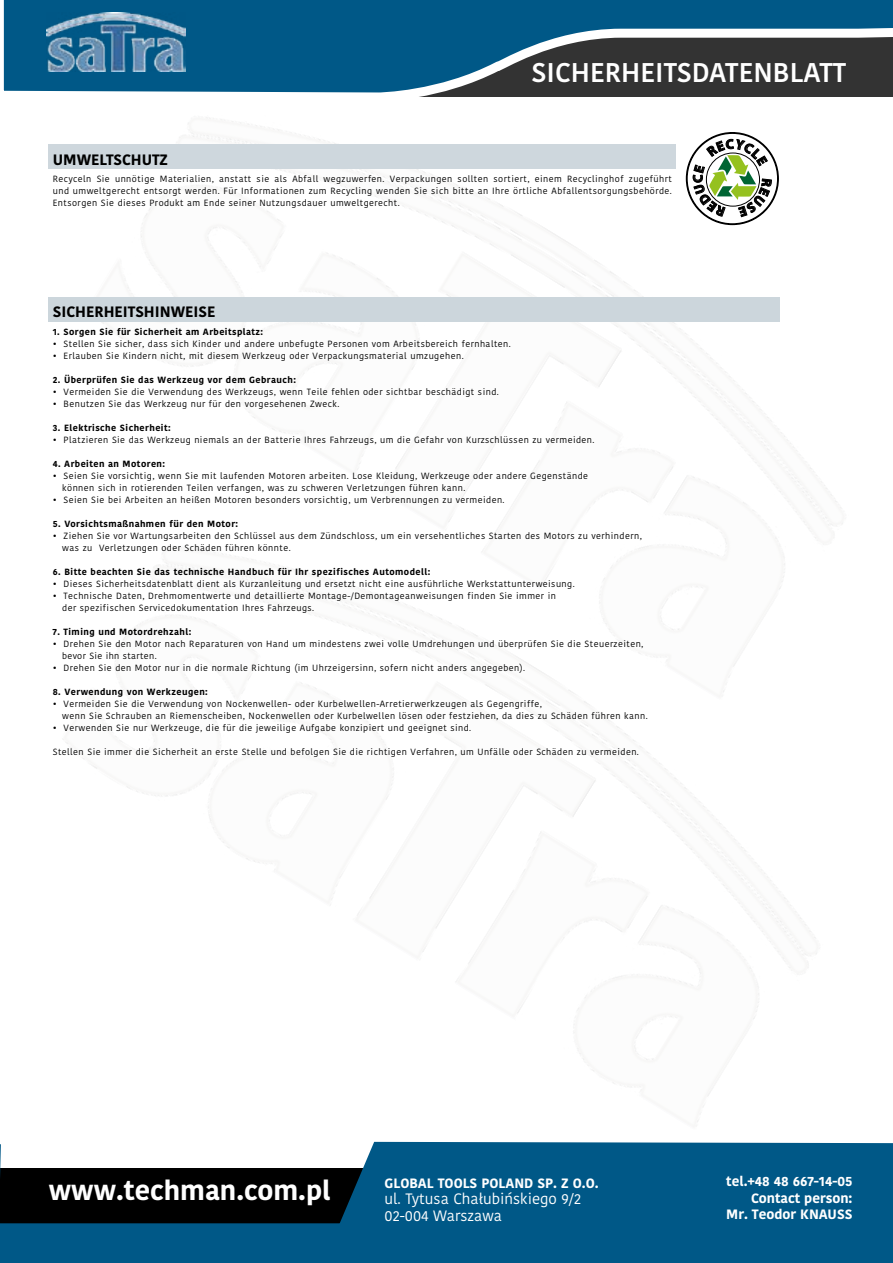
<style>
.page{position:relative;width:893px;height:1263px;background:#fff}
.page>*{position:absolute;margin:0;border:0;box-sizing:border-box;transform-origin:0 0}
.t1{font:600 27px "Kohinoor Bangla";color:#fff}
.t2{font:700 27px "Kohinoor Telugu";color:#fff}
.t3{font:15px/16.5px "Kohinoor Telugu";color:#fff}
.t4{font:700 15px "Kohinoor Telugu";color:#000}
.t5{font:700 13.5px/16.5px "Kohinoor Telugu";color:#fff;text-align:right}
.t6{font:9px/12px "Kohinoor Telugu";letter-spacing:.05em;color:#000}
.t7{font:700 9px "Kohinoor Telugu";letter-spacing:.05em;color:#000}
</style>
<div class="page">
<svg style="left:0;top:1144px;width:893px;height:119px;background:#01496f"></svg>
<div style="left:12px;top:0;width:881px;height:91px;background:#005887"></div>
<img style="left:14px;top:761px;width:879px;height:430px">
<img style="left:40px;top:9px;width:853px;height:752px">
<img style="left:3px;top:0;width:9px;height:91px">
<div style="left:528px;top:61px;width:254px;height:30px;background:#333"></div>
<div style="left:49px;top:144px;width:627px;height:25px;background:#ced7dd"></div>
<div style="left:49px;top:297px;width:731px;height:25px;background:#ccd6dc"></div>
<svg style="left:685px;top:132px;width:94px;height:93px"></svg>
<h1 class="t1" style="left:531px;top:50px;width:316px">SICHERHEITSDATENBLATT</h1>
<h1 class="t1" style="left:545px;top:53px;width:232px">AFETY DA A SHEET</h1>
<h2 class="t4" style="left:53px;top:151px;width:117px">UMWELTSCHUTZ</h2>
<p class="t6" style="left:53px;top:173px;width:621px;text-align:justify">Recyceln Sie unnötige Materialien, anstatt sie als Abfall wegzuwerfen. Verpackungen sollten sortiert, einem Recyclinghof zugeführt und umweltgerecht entsorgt werden. Für Informationen zum Recycling wenden Sie sich bitte an Ihre örtliche Abfallentsorgungsbehörde.<br>Entsorgen Sie dieses Produkt am Ende seiner Nutzungsdauer umweltgerecht.</p>
<h2 class="t4" style="left:53px;top:303px;width:164px">SICHERHEITSHINWEISE</h2>
<p class="t7" style="left:53px;top:327px;width:212px">1. Sorgen Sie für Sicherheit am Arbeitsplatz:</p>
<p class="t6" style="left:53px;top:338px;width:460px">• Stellen Sie sicher, dass sich Kinder und andere unbefugte Personen vom Arbeitsbereich fernhalten.</p>
<p class="t6" style="left:53px;top:350px;width:412px">• Erlauben Sie Kindern nicht, mit diesem Werkzeug oder Verpackungsmaterial umzugehen.</p>
<p class="t7" style="left:53px;top:375px;width:245px">2. Überprüfen Sie das Werkzeug vor dem Gebrauch:</p>
<p class="t6" style="left:53px;top:386px;width:448px">• Vermeiden Sie die Verwendung des Werkzeugs, wenn Teile fehlen oder sichtbar beschädigt sind.</p>
<p class="t6" style="left:53px;top:398px;width:288px">• Benutzen Sie das Werkzeug nur für den vorgesehenen Zweck.</p>
<p class="t7" style="left:53px;top:423px;width:119px">3. Elektrische Sicherheit:</p>
<p class="t6" style="left:53px;top:434px;width:543px">• Platzieren Sie das Werkzeug niemals an der Batterie Ihres Fahrzeugs, um die Gefahr von Kurzschlüssen zu vermeiden.</p>
<p class="t7" style="left:53px;top:459px;width:114px">4. Arbeiten an Motoren:</p>
<p class="t6" style="left:62px;top:470px;width:527px;text-indent:-9px">• Seien Sie vorsichtig, wenn Sie mit laufenden Motoren arbeiten. Lose Kleidung, Werkzeuge oder andere Gegenstände können sich in rotierenden Teilen verfangen, was zu schweren Verletzungen führen kann.</p>
<p class="t6" style="left:53px;top:494px;width:453px">• Seien Sie bei Arbeiten an heißen Motoren besonders vorsichtig, um Verbrennungen zu vermeiden.</p>
<p class="t7" style="left:53px;top:519px;width:187px">5. Vorsichtsmaßnahmen für den Motor:</p>
<p class="t6" style="left:62px;top:530px;width:581px;text-indent:-9px">• Ziehen Sie vor Wartungsarbeiten den Schlüssel aus dem Zündschloss, um ein versehentliches Starten des Motors zu verhindern, was zu Verletzungen oder Schäden führen könnte.</p>
<p class="t7" style="left:53px;top:567px;width:379px">6. Bitte beachten Sie das technische Handbuch für Ihr spezifisches Automodell:</p>
<p class="t6" style="left:53px;top:578px;width:523px">• Dieses Sicherheitsdatenblatt dient als Kurzanleitung und ersetzt nicht eine ausführliche Werkstattunterweisung.</p>
<p class="t6" style="left:62px;top:590px;width:495px;text-indent:-9px">• Technische Daten, Drehmomentwerte und detaillierte Montage-/Demontageanweisungen finden Sie immer in der spezifischen Servicedokumentation Ihres Fahrzeugs.</p>
<p class="t7" style="left:53px;top:627px;width:140px">7. Timing und Motordrehzahl:</p>
<p class="t6" style="left:62px;top:638px;width:583px;text-indent:-9px">• Drehen Sie den Motor nach Reparaturen von Hand um mindestens zwei volle Umdrehungen und überprüfen Sie die Steuerzeiten, bevor Sie ihn starten.</p>
<p class="t6" style="left:53px;top:662px;width:474px">• Drehen Sie den Motor nur in die normale Richtung (im Uhrzeigersinn, sofern nicht anders angegeben).</p>
<p class="t7" style="left:53px;top:687px;width:157px">8. Verwendung von Werkzeugen:</p>
<p class="t6" style="left:62px;top:698px;width:587px;text-indent:-9px">• Vermeiden Sie die Verwendung von Nockenwellen- oder Kurbelwellen-Arretierwerkzeugen als Gegengriffe,<br>wenn Sie Schrauben an Riemenscheiben, Nockenwellen oder Kurbelwellen lösen oder festziehen, da dies zu Schäden führen kann.</p>
<p class="t6" style="left:53px;top:722px;width:420px">• Verwenden Sie nur Werkzeuge, die für die jeweilige Aufgabe konzipiert und geeignet sind.</p>
<p class="t6" style="left:53px;top:746px;width:588px">Stellen Sie immer die Sicherheit an erste Stelle und befolgen Sie die richtigen Verfahren, um Unfälle oder Schäden zu vermeiden.</p>
<h1 class="t2" style="left:49px;top:1175px;width:283px">www.techman.com.pl</h1>
<h3 class="t5" style="left:726px;top:1173px;width:128px">tel.+48 48 667-14-05<br>Contact person:<br>Mr. Teodor KNAUSS</h3>
<h3 class="t5" style="left:385px;top:1175px;width:216px">GLOBAL TOOLS POLAND SP. Z O.O.</h3>
<h2 class="t3" style="left:385px;top:1191px;width:198px">ul. Tytusa Chałubińskiego 9/2<br>02-004 Warszawa</h2>
</div>
